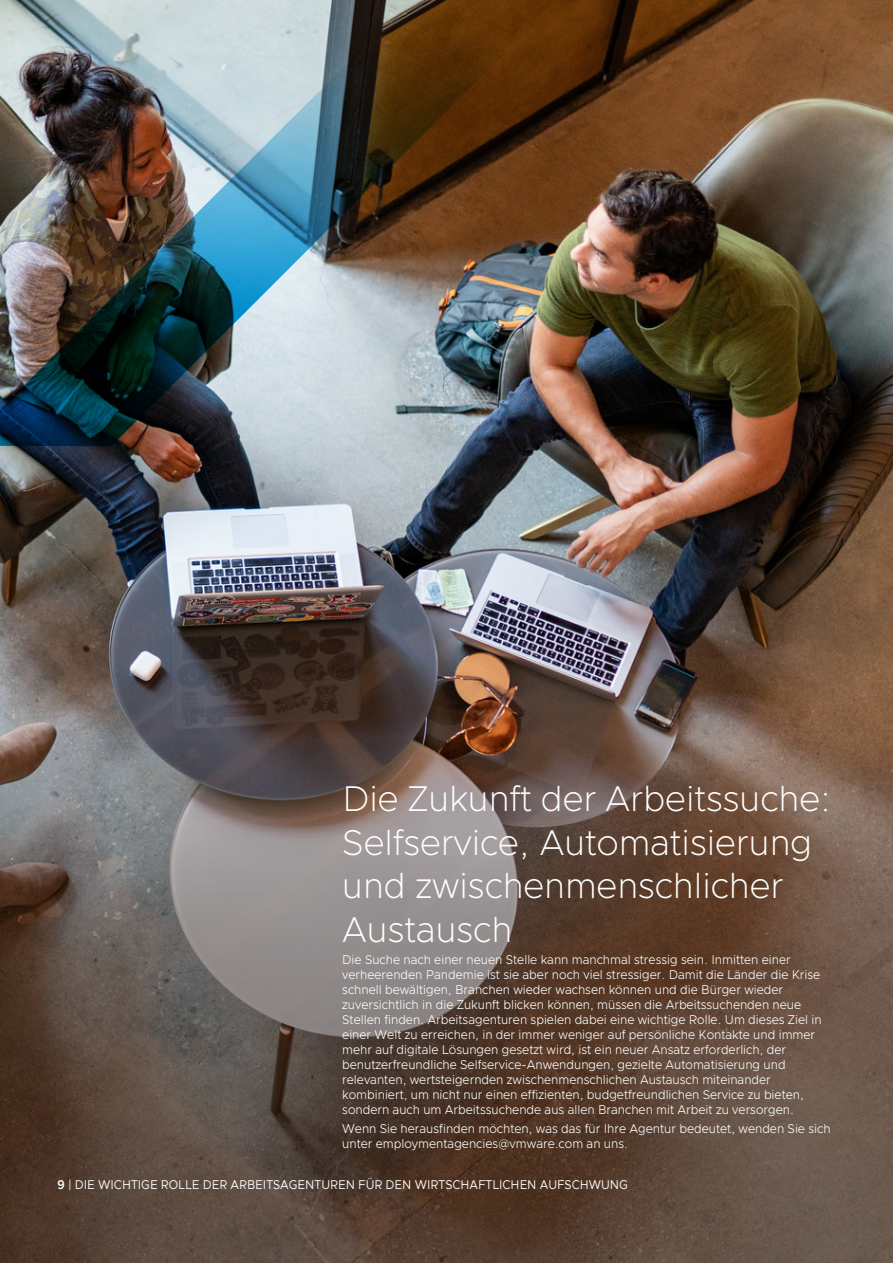
<style>
.page{position:relative;width:893px;height:1263px;background:#fff}
.page>*{position:absolute;margin:0;border:0;box-sizing:border-box;transform-origin:0 0}
.t1{font:200 36px/43.5px "Metropolis";color:#fff}
.t2{font:300 12.75px/15px "Metropolis";color:#fff;scale:.95 1}
.t3{font:12.75px "Metropolis";color:#fff;scale:.91 1}
.s1{font-weight:600}
</style>
<div class="page">
<img style="left:0;top:0;width:893px;height:742px">
<svg style="left:0;top:742px;width:893px;height:521px;background:#67564c"></svg>
<img style="left:0;top:0;width:639px;height:446px">
<h1 class="t1" style="left:342px;top:777px;width:490px">Die Zukunft der Arbeitssuche:<br>Selfservice, Automatisierung und zwischenmenschlicher<br>Austausch</h1>
<p class="t2" style="left:342px;top:952px;width:506px">Die Suche nach einer neuen Stelle kann manchmal stressig sein. Inmitten einer verheerenden Pandemie ist sie aber noch viel stressiger. Damit die Länder die Krise schnell bewältigen, Branchen wieder wachsen können und die Bürger wieder zuversichtlich in die Zukunft blicken können, müssen die Arbeitssuchenden neue Stellen finden. Arbeitsagenturen spielen dabei eine wichtige Rolle. Um dieses Ziel in einer Welt zu erreichen, in der immer weniger auf persönliche Kontakte und immer mehr auf digitale Lösungen gesetzt wird, ist ein neuer Ansatz erforderlich, der benutzerfreundliche Selfservice-Anwendungen, gezielte Automatisierung und relevanten, wertsteigernden zwischenmenschlichen Austausch miteinander kombiniert, um nicht nur einen effizienten, budgetfreundlichen Service zu bieten, sondern auch um Arbeitssuchende aus allen Branchen mit Arbeit zu versorgen.</p>
<p class="t2" style="left:342px;top:1121px;width:516px">Wenn Sie herausfinden möchten, was das für Ihre Agentur bedeutet, wenden Sie sich unter employmentagencies@vmware.com an uns.</p>
<p class="t3" style="left:57px;top:1177px;width:628px"><span class="s1">9</span> | DIE WICHTIGE ROLLE DER ARBEITSAGENTUREN FÜR DEN WIRTSCHAFTLICHEN AUFSCHWUNG</p>
</div>
